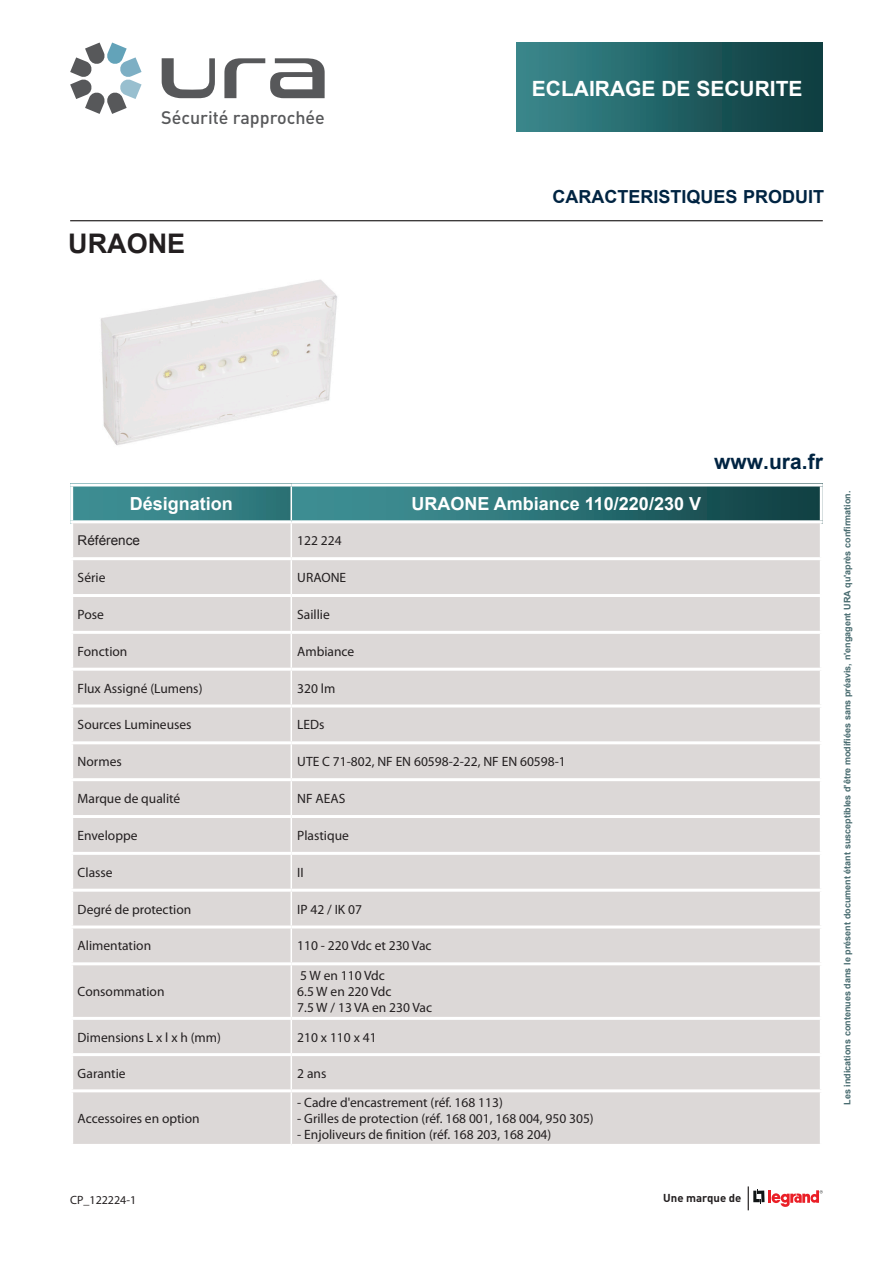
<style>
.page{position:relative;width:893px;height:1263px;background:#fff}
.page>*{position:absolute;margin:0;border:0;box-sizing:border-box;transform-origin:0 0}
.titre-produit{font:700 27px "Arial";color:#231f20}
.Coordonnées{font:700 21px "Arial";color:#fff}
.t1{font:700 21px "Arial";color:#002442}
.t2{font:700 18px "Arial";color:#fff}
.t3{font:700 18px "Arial";color:#002442}
.t4{font:500 17.85px "DIN Pro";color:#57585a}
.t5{font:13.5px "Myriad Pro";color:#231f20}
.t6{font:13.5px "Arial";color:#231f20}
.pied-de-page-suite{font:12px "Myriad Pro";color:#231f20}
.t7{font:700 11.4px "DIN Pro";color:#231f20}
.t8{font:700 9px "Arial";color:#486b6f}
</style>
<div class="page">
<hr style="left:70px;top:220px;width:753px;height:1px;background:#231f20">
<svg style="left:748px;top:1186px;width:75px;height:24px"></svg>
<svg style="left:162px;top:58px;width:53px;height:40px"></svg>
<svg style="left:70px;top:43px;width:72px;height:71px"></svg>
<svg style="left:224px;top:58px;width:101px;height:40px"></svg>
<div style="left:517px;top:43px;width:306px;height:89px;background:linear-gradient(to right,#3a898e,#0b393c)"></div>
<img style="left:100px;top:279px;width:237px;height:166px">
<div style="left:293px;top:483px;width:530px;height:41px;background:linear-gradient(to right,#44999e,#104144)"></div>
<div style="left:70px;top:483px;width:221px;height:41px;background:linear-gradient(to right,#419297,#2d7477)"></div>
<div style="left:73px;top:523px;width:747px;height:621px;background:#dcd8d7"></div>
<hr style="left:291px;top:523px;width:1px;height:34px;background:#fff">
<hr style="left:291px;top:560px;width:1px;height:34px;background:#fff">
<hr style="left:291px;top:597px;width:1px;height:34px;background:#fff">
<hr style="left:291px;top:634px;width:1px;height:34px;background:#fff">
<hr style="left:291px;top:671px;width:1px;height:33px;background:#fff">
<hr style="left:291px;top:707px;width:1px;height:34px;background:#fff">
<hr style="left:291px;top:744px;width:1px;height:34px;background:#fff">
<hr style="left:291px;top:781px;width:1px;height:34px;background:#fff">
<hr style="left:291px;top:818px;width:1px;height:34px;background:#fff">
<hr style="left:291px;top:855px;width:1px;height:34px;background:#fff">
<hr style="left:291px;top:892px;width:1px;height:33px;background:#fff">
<hr style="left:291px;top:928px;width:1px;height:34px;background:#fff">
<hr style="left:291px;top:965px;width:1px;height:52px;background:#fff">
<hr style="left:291px;top:1020px;width:1px;height:33px;background:#fff">
<hr style="left:291px;top:1056px;width:1px;height:33px;background:#fff">
<hr style="left:291px;top:1092px;width:1px;height:52px;background:#fff">
<hr style="left:70px;top:483px;width:221px;height:3px;background:#fff">
<hr style="left:70px;top:486px;width:3px;height:34px;background:#fff">
<hr style="left:291px;top:483px;width:532px;height:3px;background:#fff">
<hr style="left:820px;top:486px;width:3px;height:34px;background:#fff">
<hr style="left:70px;top:520px;width:221px;height:3px;background:#fff">
<hr style="left:70px;top:523px;width:3px;height:34px;background:#fff">
<hr style="left:291px;top:520px;width:532px;height:3px;background:#fff">
<hr style="left:820px;top:523px;width:3px;height:34px;background:#fff">
<hr style="left:70px;top:557px;width:221px;height:3px;background:#fff">
<hr style="left:291px;top:557px;width:532px;height:3px;background:#fff">
<hr style="left:70px;top:594px;width:221px;height:3px;background:#fff">
<hr style="left:291px;top:594px;width:532px;height:3px;background:#fff">
<hr style="left:70px;top:631px;width:221px;height:3px;background:#fff">
<hr style="left:291px;top:631px;width:532px;height:3px;background:#fff">
<hr style="left:70px;top:668px;width:221px;height:3px;background:#fff">
<hr style="left:291px;top:668px;width:532px;height:3px;background:#fff">
<hr style="left:70px;top:704px;width:221px;height:3px;background:#fff">
<hr style="left:291px;top:704px;width:532px;height:3px;background:#fff">
<hr style="left:70px;top:741px;width:221px;height:3px;background:#fff">
<hr style="left:291px;top:741px;width:532px;height:3px;background:#fff">
<hr style="left:70px;top:778px;width:221px;height:3px;background:#fff">
<hr style="left:291px;top:778px;width:532px;height:3px;background:#fff">
<hr style="left:70px;top:815px;width:221px;height:3px;background:#fff">
<hr style="left:291px;top:815px;width:532px;height:3px;background:#fff">
<hr style="left:70px;top:852px;width:221px;height:3px;background:#fff">
<hr style="left:291px;top:852px;width:532px;height:3px;background:#fff">
<hr style="left:70px;top:889px;width:221px;height:3px;background:#fff">
<hr style="left:291px;top:889px;width:532px;height:3px;background:#fff">
<hr style="left:70px;top:925px;width:221px;height:3px;background:#fff">
<hr style="left:291px;top:925px;width:532px;height:3px;background:#fff">
<hr style="left:70px;top:962px;width:221px;height:3px;background:#fff">
<hr style="left:291px;top:962px;width:532px;height:3px;background:#fff">
<hr style="left:70px;top:1017px;width:221px;height:3px;background:#fff">
<hr style="left:291px;top:1017px;width:532px;height:3px;background:#fff">
<hr style="left:70px;top:1053px;width:221px;height:3px;background:#fff">
<hr style="left:291px;top:1053px;width:532px;height:3px;background:#fff">
<hr style="left:70px;top:1089px;width:221px;height:3px;background:#fff">
<hr style="left:291px;top:1089px;width:532px;height:3px;background:#fff">
<h3 class="t4" style="left:161px;top:103px;width:165px">Sécurité rapprochée</h3>
<p class="titre-produit" style="left:68px;top:226px;width:118px">URAONE</p>
<p class="Coordonnées" style="left:532px;top:74px;width:272px">ECLAIRAGE DE SECURITE</p>
<h3 class="t3" style="left:553px;top:185px;width:273px">CARACTERISTIQUES PRODUIT</h3>
<p class="t2" style="left:130px;top:492px;width:105px">Désignation</p>
<p class="t2" style="left:412px;top:492px;width:291px">URAONE Ambiance 110/220/230 V</p>
<p class="t6" style="left:78px;top:532px;width:64px">Référence</p>
<p class="t5" style="left:297px;top:533px;width:46px">122 224</p>
<p class="t5" style="left:78px;top:570px;width:29px">Série</p>
<p class="t5" style="left:297px;top:570px;width:50px">URAONE</p>
<p class="t5" style="left:78px;top:607px;width:28px">Pose</p>
<p class="t5" style="left:297px;top:607px;width:34px">Saillie</p>
<p class="t5" style="left:78px;top:644px;width:51px">Fonction</p>
<p class="t5" style="left:297px;top:644px;width:59px">Ambiance</p>
<p class="t5" style="left:78px;top:681px;width:126px">Flux Assigné (Lumens)</p>
<p class="t5" style="left:297px;top:681px;width:40px">320 lm</p>
<p class="t5" style="left:78px;top:718px;width:115px">Sources Lumineuses</p>
<p class="t5" style="left:297px;top:718px;width:29px">LEDs</p>
<p class="t5" style="left:78px;top:754px;width:46px">Normes</p>
<p class="t5" style="left:297px;top:754px;width:270px">UTE C 71-802, NF EN 60598-2-22, NF EN 60598-1</p>
<p class="t5" style="left:78px;top:791px;width:104px">Marque de qualité</p>
<p class="t5" style="left:297px;top:791px;width:50px">NF AEAS</p>
<p class="t5" style="left:78px;top:828px;width:61px">Enveloppe</p>
<p class="t5" style="left:297px;top:828px;width:53px">Plastique</p>
<p class="t5" style="left:78px;top:865px;width:36px">Classe</p>
<p class="t5" style="left:297px;top:865px;width:8px">II</p>
<p class="t5" style="left:78px;top:902px;width:115px">Degré de protection</p>
<p class="t5" style="left:297px;top:902px;width:66px">IP 42 / IK 07</p>
<p class="t5" style="left:78px;top:938px;width:75px">Alimentation</p>
<p class="t5" style="left:297px;top:938px;width:136px">110 - 220 Vdc et 230 Vac</p>
<p class="t5" style="left:78px;top:984px;width:88px">Consommation</p>
<p class="t5" style="left:300px;top:968px;width:86px">5 W en 110 Vdc</p>
<p class="t5" style="left:297px;top:984px;width:96px">6.5 W en 220 Vdc</p>
<p class="t5" style="left:297px;top:1000px;width:136px">7.5 W / 13 VA en 230 Vac</p>
<p class="t5" style="left:78px;top:1030px;width:145px">Dimensions L x l x h (mm)</p>
<p class="t5" style="left:297px;top:1030px;width:81px">210 x 110 x 41</p>
<p class="t5" style="left:78px;top:1066px;width:50px">Garantie</p>
<p class="t5" style="left:297px;top:1066px;width:31px">2 ans</p>
<p class="t5" style="left:78px;top:1111px;width:124px">Accessoires en option</p>
<p class="t5" style="left:297px;top:1095px;width:207px">- Cadre d'encastrement (réf. 168 113)</p>
<p class="t5" style="left:297px;top:1111px;width:298px">- Grilles de protection (réf. 168 001, 168 004, 950 305)</p>
<p class="t5" style="left:297px;top:1127px;width:256px">- Enjoliveurs de finition (réf. 168 203, 168 204)</p>
<h2 class="t1" style="left:714px;top:448px;width:110px">www.ura.fr</h2>
<p class="pied-de-page-suite" style="left:70px;top:1193px;width:68px">CP_122224-1</p>
<p class="t7" style="left:663px;top:1188px;width:80px">Une marque de</p>
<p class="t8" style="left:841px;top:1105px;width:616px;rotate:-90deg">Les indications contenues dans le présent document étant susceptibles d'être modifiées sans préavis, n'engagent URA qu'après confirmation.</p>
</div>
